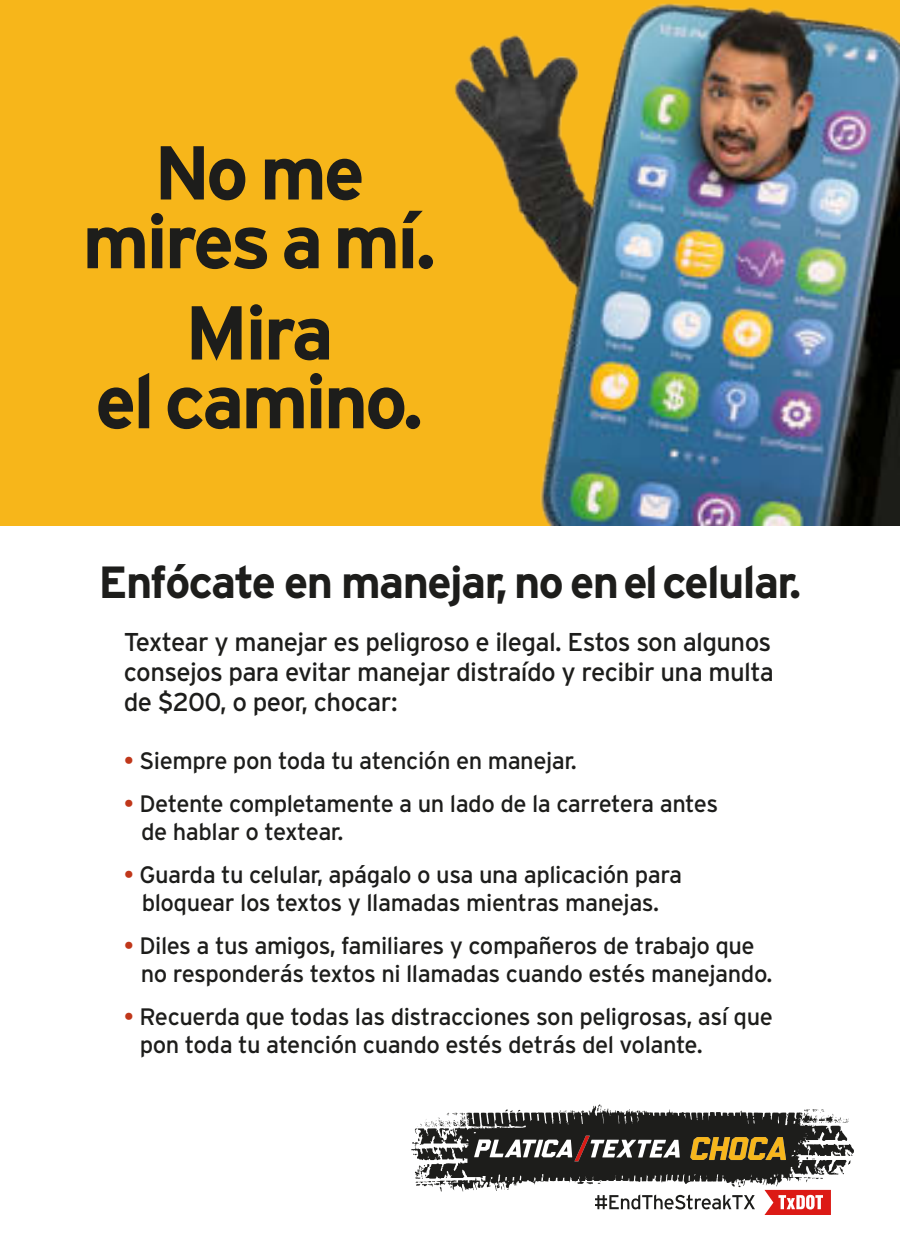
<style>
.page{position:relative;width:900px;height:1260px;background:#fff}
.page>*{position:absolute;margin:0;border:0;box-sizing:border-box;transform-origin:0 0}
.t1{font:700 76.25px/68.8px "Interstate";letter-spacing:-.04em;color:#1d1d1b;text-align:center}
.t2{font:700 45px "Interstate";letter-spacing:-.035em;color:#1d1d1b}
.t3{font:25.75px/30px "Interstate";letter-spacing:-.025em;color:#1d1d1b;text-align:justify}
.t4{font:23.75px/28.5px "Interstate";letter-spacing:-.02em;color:#1d1d1b}
.s1{color:#c0371a}
</style>
<div class="page">
<svg style="left:597px;top:1209px;width:234px;height:6px"></svg>
<svg style="left:411px;top:1104px;width:443px;height:105px"></svg>
<div style="left:0;top:0;width:900px;height:526px;background:#f7b61a"></div>
<img style="left:454px;top:3px;width:446px;height:523px">
<p class="t1" style="left:82px;top:138px;width:355px">No me mires a mí.</p>
<p class="t1" style="left:95px;top:298px;width:330px">Mira<br>el camino.</p>
<p class="t2" style="left:99px;top:557px;width:704px">Enfócate en manejar, no en el celular.</p>
<p class="t3" style="left:124px;top:627px;width:652px">Textear y manejar es peligroso e ilegal. Estos son algunos consejos para evitar manejar distraído y recibir una multa de $200, o peor, chocar:</p>
<p class="t4" style="left:124px;top:746px;width:455px"><span class="s1">•</span> Siempre pon toda tu atención en manejar.</p>
<p class="t4" style="left:141px;top:789px;width:578px;text-indent:-17px"><span class="s1">•</span> Detente completamente a un lado de la carretera antes de hablar o textear.</p>
<p class="t4" style="left:124px;top:860px;width:560px;text-align:center"><span class="s1">•</span> Guarda tu celular, apágalo o usa una aplicación para bloquear los textos y llamadas mientras manejas.</p>
<p class="t4" style="left:141px;top:931px;width:633px;text-indent:-17px"><span class="s1">•</span> Diles a tus amigos, familiares y compañeros de trabajo que no responderás textos ni llamadas cuando estés manejando.</p>
<p class="t4" style="left:140px;top:1002px;width:635px;text-indent:-16px"><span class="s1">•</span> Recuerda que todas las distracciones son peligrosas, así que pon toda tu atención cuando estés detrás del volante.</p>
</div>
